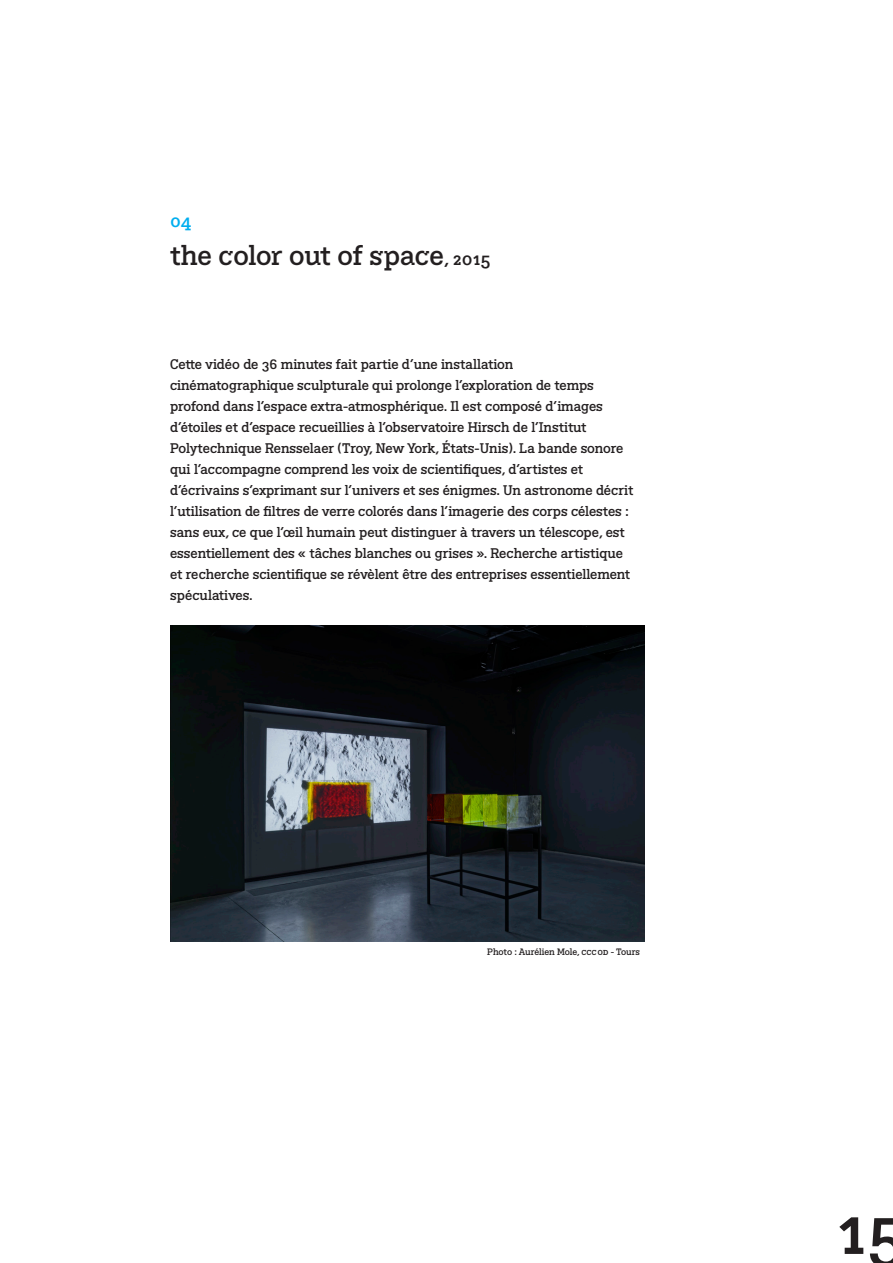
<style>
.page{position:relative;width:893px;height:1263px;background:#fff}
.page>*{position:absolute;margin:0;border:0;box-sizing:border-box;transform-origin:0 0}
.t1{font:69px "BVHCCCOD Titrage";color:#231f20}
.t2{font:27px "BVHCCCOD Titrage";letter-spacing:-.01em;color:#231f20}
.t3{font:18px "BVHCCCOD Titrage";color:#00aeef}
.t4{font:13.5px/21px "BVHCCCOD";letter-spacing:-.005em;color:#231f20}
.t5{font:9px "BVHCCCOD";letter-spacing:-.015em;color:#231f20}
.s1{font-size:18px}
</style>
<div class="page">
<img style="left:170px;top:625px;width:475px;height:316px">
<p class="t3" style="left:170px;top:209px;width:23px">04</p>
<p class="t2" style="left:170px;top:238px;width:322px">the color out of space<span class="s1">, 2015</span></p>
<p class="t4" style="left:170px;top:355px;width:465px">Cette vidéo de 36 minutes fait partie d’une installation cinématographique sculpturale qui prolonge l’exploration de temps profond dans l’espace extra-atmosphérique. Il est composé d’images d’étoiles et d’espace recueillies à l’observatoire Hirsch de l’Institut Polytechnique Rensselaer (Troy, New York, États-Unis). La bande sonore qui l’accompagne comprend les voix de scientifiques, d’artistes et d’écrivains s’exprimant sur l’univers et ses énigmes. Un astronome décrit l’utilisation de filtres de verre colorés dans l’imagerie des corps célestes : sans eux, ce que l’œil humain peut distinguer à travers un télescope, est essentiellement des « tâches blanches ou grises ». Recherche artistique et recherche scientifique se révèlent être des entreprises essentiellement spéculatives.</p>
<p class="t5" style="left:487px;top:945px;width:154px">Photo : Aurélien Mole, cccod - Tours</p>
<h1 class="t1" style="left:837px;top:1183px;width:70px">15</h1>
</div>
